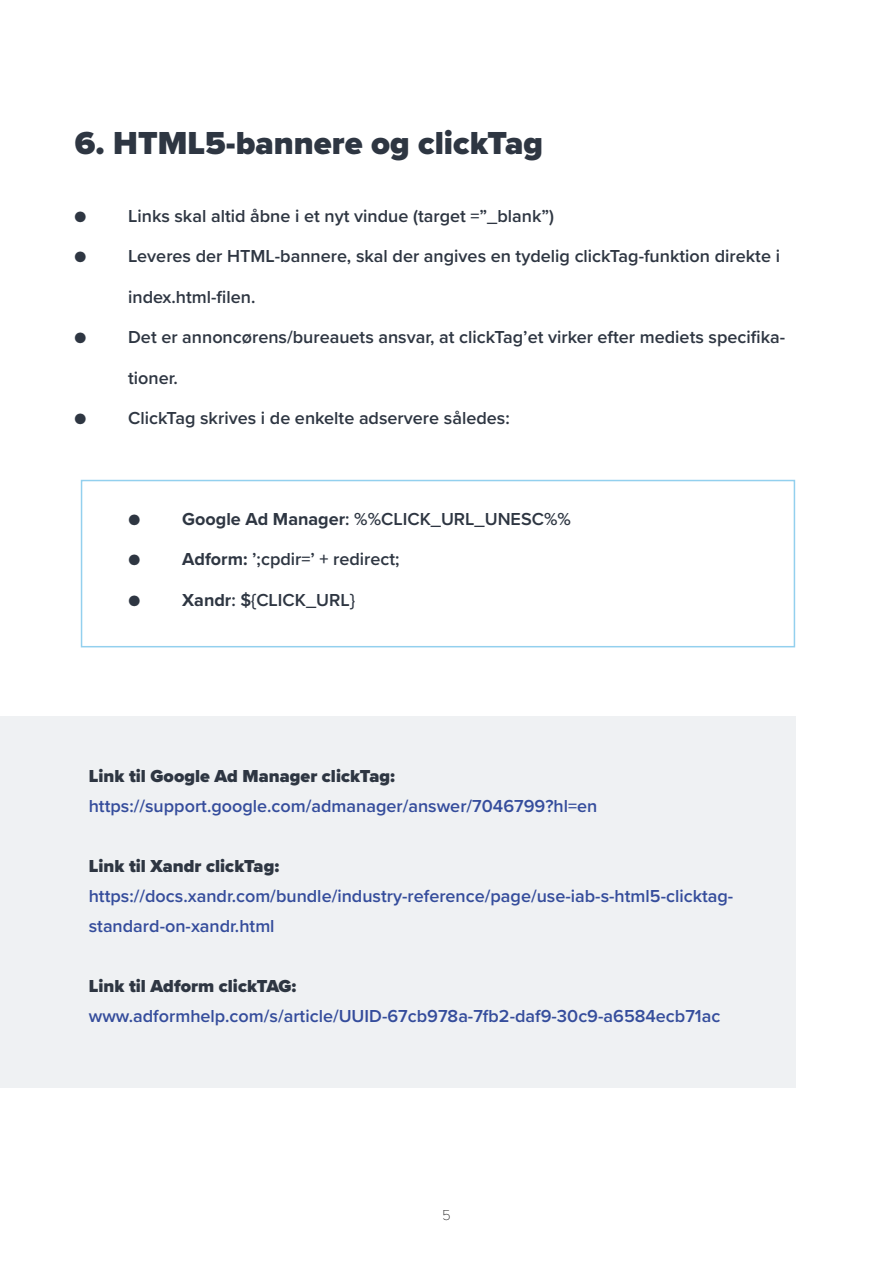
<style>
.page{position:relative;width:893px;height:1263px;background:#fff}
.page>*{position:absolute;margin:0;border:0;box-sizing:border-box;transform-origin:0 0}
.t1{font:900 33px "Proxima Nova";color:#2e3642}
.t2{font:600 18px "Proxima Nova";color:#2e3642}
.t3{font:600 18px/30px "Proxima Nova";color:#354d9c}
.t4{font:900 18px "Proxima Nova";color:#2e3642}
.t5{font:100 15px "Proxima Nova T";color:#000}
.s1{font-weight:700}
</style>
<div class="page">
<div style="left:0;top:716px;width:795px;height:371px;background:#eff1f3"></div>
<div style="left:81px;top:480px;width:714px;height:167px;border:2px solid #93d0ee"></div>
<h1 class="t1" style="left:75px;top:118px;width:470px">6. HTML5-bannere og clickTag</h1>
<p class="t2" style="left:74px;top:202px;width:482px">● Links skal altid åbne i et nyt vindue (target =”_blank”)</p>
<p class="t2" style="left:74px;top:243px;width:707px">● Leveres der HTML-bannere, skal der angives en tydelig clickTag-funktion direkte i</p>
<p class="t2" style="left:128px;top:283px;width:129px">index.html-filen.</p>
<p class="t2" style="left:74px;top:324px;width:712px">● Det er annoncørens/bureauets ansvar, at clickTag’et virker efter mediets specifika-</p>
<p class="t2" style="left:128px;top:364px;width:51px">tioner.</p>
<p class="t2" style="left:74px;top:405px;width:437px">● ClickTag skrives i de enkelte adservere således:</p>
<p class="t2" style="left:128px;top:505px;width:444px">● <span class="s1">Google Ad Manager</span>: %%CLICK_URL_UNESC%%</p>
<p class="t2" style="left:128px;top:546px;width:273px">● <span class="s1">Adform:</span> ’;cpdir=’ + redirect;</p>
<p class="t2" style="left:128px;top:586px;width:228px">● <span class="s1">Xandr</span>: ${CLICK_URL}</p>
<p class="t4" style="left:89px;top:762px;width:308px">Link til Google Ad Manager clickTag:</p>
<p class="t3" style="left:89px;top:790px;width:510px">https://support.google.com/admanager/answer/7046799?hl=en</p>
<p class="t4" style="left:89px;top:852px;width:192px">Link til Xandr clickTag:</p>
<p class="t3" style="left:89px;top:880px;width:646px">https://docs.xandr.com/bundle/industry-reference/page/use-iab-s-html5-clicktag&shy;standard-on-xandr.html</p>
<p class="t4" style="left:89px;top:972px;width:209px">Link til Adform clickTAG:</p>
<p class="t3" style="left:89px;top:1000px;width:633px">www.adformhelp.com/s/article/UUID-67cb978a-7fb2-daf9-30c9-a6584ecb71ac</p>
<p class="t5" style="left:442px;top:1203px;width:10px">5</p>
</div>
